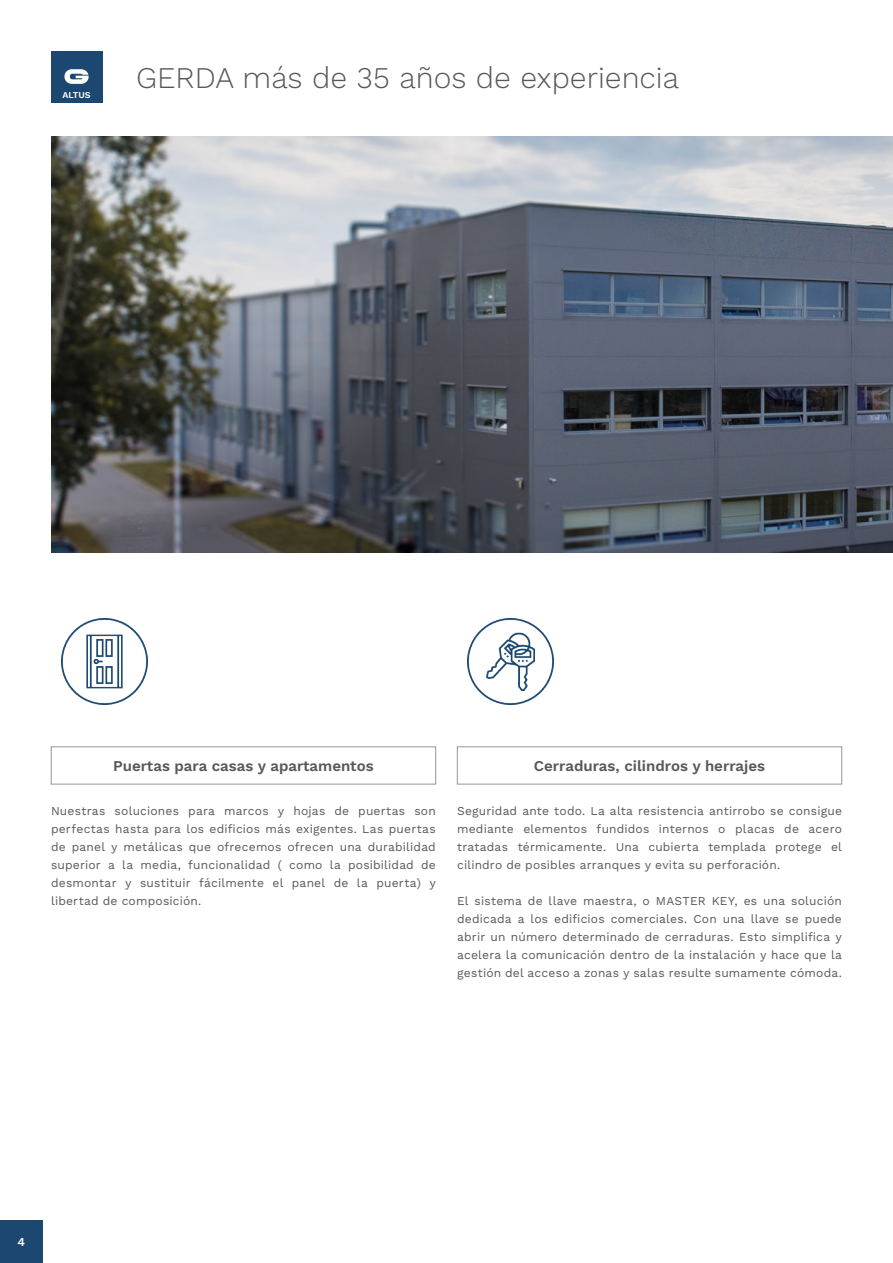
<style>
.page{position:relative;width:893px;height:1263px;background:#fff}
.page>*{position:absolute;margin:0;border:0;box-sizing:border-box;transform-origin:0 0}
.t1{font:300 30px "Work Sans";color:#57585a}
.t2{font:600 15px "Work Sans";color:#57585a}
.Tekst_akaptiowy_8_pkt{font:12px/18px "Work Sans";letter-spacing:.015em;color:#57585a;text-align:justify}
.t3{font:600 12px "Work Sans";color:#fff}
.t4{font:600 9px "Work Sans";color:#fff}
</style>
<div class="page">
<div style="left:0;top:1220px;width:43px;height:43px;background:#1c4771"></div>
<div style="left:51px;top:51px;width:51px;height:51px;background:#1c4771"></div>
<svg style="left:64px;top:69px;width:25px;height:15px"></svg>
<img style="left:51px;top:136px;width:842px;height:417px">
<img style="left:62px;top:619px;width:85px;height:85px">
<img style="left:468px;top:619px;width:85px;height:85px">
<p class="t4" style="left:62px;top:89px;width:30px">ALTUS</p>
<p class="t1" style="left:136px;top:60px;width:545px">GERDA más de 35 años de experiencia</p>
<p class="t2" style="left:113px;top:757px;width:262px">Puertas para casas y apartamentos</p>
<p class="t2" style="left:534px;top:757px;width:233px">Cerraduras, cilindros y herrajes</p>
<p class="Tekst_akaptiowy_8_pkt" style="left:51px;top:802px;width:386px">Nuestras soluciones para marcos y hojas de puertas son perfectas hasta para los edificios más exigentes. Las puertas de panel y metálicas que ofrecemos ofrecen una durabilidad superior a la media, funcionalidad ( como la posibilidad de desmontar y sustituir fácilmente el panel de la puerta) y libertad de composición.</p>
<p class="Tekst_akaptiowy_8_pkt" style="left:457px;top:802px;width:386px">Seguridad ante todo. La alta resistencia antirrobo se consigue mediante elementos fundidos internos o placas de acero tratadas térmicamente. Una cubierta templada protege el cilindro de posibles arranques y evita su perforación.</p>
<p class="Tekst_akaptiowy_8_pkt" style="left:457px;top:892px;width:386px">El sistema de llave maestra, o MASTER KEY, es una solución dedicada a los edificios comerciales. Con una llave se puede abrir un número determinado de cerraduras. Esto simplifica y acelera la comunicación dentro de la instalación y hace que la gestión del acceso a zonas y salas resulte sumamente cómoda.</p>
<p class="t3" style="left:17px;top:1235px;width:9px">4</p>
</div>
